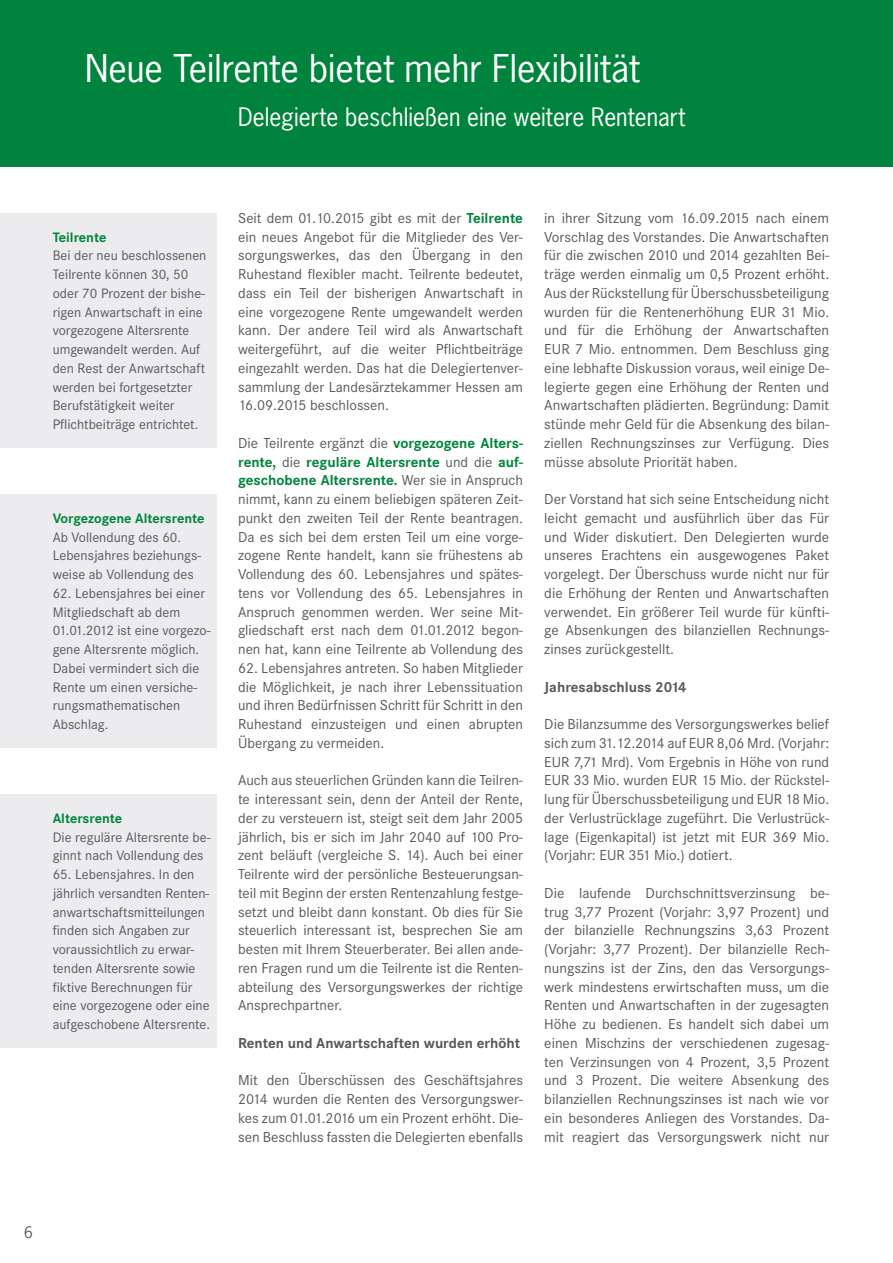
<style>
.page{position:relative;width:893px;height:1263px;background:#fff}
.page>*{position:absolute;margin:0;border:0;box-sizing:border-box;transform-origin:0 0}
.t1{font:36px "News Gothic Std";color:#fff}
.t2{font:24px "News Gothic Std";color:#fff}
.t3{font:15px/18.8px "Corporate S";color:#57585a;text-align:justify}
.t4{font:700 15px "Corporate S";color:#57585a}
.t5{font:15px "News Gothic Std";color:#57585a}
.t6{font:14.25px/18.8px "Corporate S";color:#57585a}
.t7{font:700 14.25px "Corporate S";color:#00843d}
.s1{font-weight:700;color:#00843d}
</style>
<div class="page">
<div style="left:0;top:0;width:893px;height:166px;background:#00843d"></div>
<div style="left:0;top:213px;width:217px;height:235px;background:#ececee"></div>
<div style="left:0;top:494px;width:217px;height:254px;background:#ececee"></div>
<div style="left:0;top:794px;width:217px;height:254px;background:#ececee"></div>
<h1 class="t1" style="left:85px;top:45px;width:556px">Neue Teilrente bietet mehr Flexibilität</h1>
<h2 class="t2" style="left:238px;top:101px;width:449px">Delegierte beschließen eine weitere Rentenart</h2>
<p class="t7" style="left:53px;top:229px;width:55px">Teilrente</p>
<p class="t6" style="left:53px;top:246px;width:155px">Bei der neu beschlossenen<br>Teilrente können 30, 50 oder 70 Prozent der bishe&shy;rigen Anwartschaft in eine vorgezogene Altersrente umgewandelt werden. Auf den Rest der Anwartschaft werden bei fortgesetzter<br>Berufstätigkeit weiter<br>Pflichtbeiträge entrichtet.</p>
<p class="t7" style="left:53px;top:510px;width:153px">Vorgezogene Altersrente</p>
<p class="t6" style="left:53px;top:528px;width:150px">Ab Vollendung des 60.<br>Lebensjahres beziehungs&shy;weise ab Vollendung des</p>
<p class="t6" style="left:53px;top:584px;width:159px">62. Lebensjahres bei einer<br>Mitgliedschaft ab dem<br>01.01.2012 ist eine vorgezo&shy;gene Altersrente möglich.<br>Dabei vermindert sich die<br>Rente um einen versiche&shy;rungsmathematischen<br>Abschlag.</p>
<p class="t7" style="left:53px;top:810px;width:71px">Altersrente</p>
<p class="t6" style="left:53px;top:828px;width:159px">Die reguläre Altersrente be&shy;ginnt nach Vollendung des</p>
<p class="t6" style="left:53px;top:865px;width:159px">65. Lebensjahres. In den jährlich versandten Renten&shy;anwartschaftsmitteilungen finden sich Angaben zur voraussichtlich zu erwar&shy;tenden Altersrente sowie fiktive Berechnungen für eine vorgezogene oder eine aufgeschobene Altersrente.</p>
<p class="t3" style="left:238px;top:209px;width:286px">Seit dem 01.10.2015 gibt es mit der <span class="s1">Teilrente </span>ein neues Angebot für die Mitglieder des Ver&shy;sorgungswerkes, das den Übergang in den Ruhestand flexibler macht. Teilrente bedeutet, dass ein Teil der bisherigen Anwartschaft in eine vorgezogene Rente umgewandelt werden kann. Der andere Teil wird als Anwartschaft weitergeführt, auf die weiter Pflichtbeiträge eingezahlt werden. Das hat die Delegiertenver&shy;sammlung der Landesärztekammer Hessen am 16.09.2015 beschlossen.</p>
<p class="t3" style="left:238px;top:434px;width:286px">Die Teilrente ergänzt die <span class="s1">vorgezogene Alters&shy;rente,</span> die <span class="s1">reguläre Altersrente</span> und die <span class="s1">auf&shy;geschobene Altersrente.</span> Wer sie in Anspruch nimmt, kann zu einem beliebigen späteren Zeit&shy;punkt den zweiten Teil der Rente beantragen.<br>Da es sich bei dem ersten Teil um eine vorge&shy;zogene Rente handelt, kann sie frühestens ab Vollendung des 60. Lebensjahres und spätes&shy;tens vor Vollendung des 65. Lebensjahres in Anspruch genommen werden. Wer seine Mit&shy;gliedschaft erst nach dem 01.01.2012 begon&shy;nen hat, kann eine Teilrente ab Vollendung des</p>
<p class="t3" style="left:238px;top:659px;width:286px">62. Lebensjahres antreten. So haben Mitglieder die Möglichkeit, je nach ihrer Lebenssituation und ihren Bedürfnissen Schritt für Schritt in den Ruhestand einzusteigen und einen abrupten Übergang zu vermeiden.</p>
<p class="t3" style="left:238px;top:771px;width:286px">Auch aus steuerlichen Gründen kann die Teilren&shy;te interessant sein, denn der Anteil der Rente, der zu versteuern ist, steigt seit dem Jahr 2005 jährlich, bis er sich im Jahr 2040 auf 100 Pro&shy;zent beläuft (vergleiche S. 14). Auch bei einer Teilrente wird der persönliche Besteuerungsan&shy;teil mit Beginn der ersten Rentenzahlung festge&shy;setzt und bleibt dann konstant. Ob dies für Sie steuerlich interessant ist, besprechen Sie am besten mit Ihrem Steuerberater. Bei allen ande&shy;ren Fragen rund um die Teilrente ist die Renten&shy;abteilung des Versorgungswerkes der richtige Ansprechpartner.</p>
<p class="t4" style="left:238px;top:1034px;width:284px">Renten und Anwartschaften wurden erhöht</p>
<p class="t3" style="left:238px;top:1071px;width:286px">Mit den Überschüssen des Geschäftsjahres 2014 wurden die Renten des Versorgungswer&shy;kes zum 01.01.2016 um ein Prozent erhöht. Die&shy;sen Beschluss fassten die Delegierten ebenfalls</p>
<p class="t3" style="left:544px;top:209px;width:286px">in ihrer Sitzung vom 16.09.2015 nach einem Vorschlag des Vorstandes. Die Anwartschaften für die zwischen 2010 und 2014 gezahlten Bei&shy;träge werden einmalig um 0,5 Prozent erhöht.<br>Aus der Rückstellung für Überschussbeteiligung wurden für die Rentenerhöhung EUR 31 Mio. und für die Erhöhung der Anwartschaften EUR 7 Mio. entnommen. Dem Beschluss ging eine lebhafte Diskussion voraus, weil einige De&shy;legierte gegen eine Erhöhung der Renten und Anwartschaften plädierten. Begründung: Damit stünde mehr Geld für die Absenkung des bilan&shy;ziellen Rechnungszinses zur Verfügung. Dies müsse absolute Priorität haben.</p>
<p class="t3" style="left:544px;top:490px;width:286px">Der Vorstand hat sich seine Entscheidung nicht leicht gemacht und ausführlich über das Für und Wider diskutiert. Den Delegierten wurde unseres Erachtens ein ausgewogenes Paket vorgelegt. Der Überschuss wurde nicht nur für die Erhöhung der Renten und Anwartschaften verwendet. Ein größerer Teil wurde für künfti&shy;ge Absenkungen des bilanziellen Rechnungs&shy;zinses zurückgestellt.</p>
<p class="t4" style="left:544px;top:678px;width:144px">Jahresabschluss 2014</p>
<p class="t3" style="left:544px;top:715px;width:286px">Die Bilanzsumme des Versorgungswerkes belief sich zum 31.12.2014 auf EUR 8,06 Mrd. (Vorjahr:<br>EUR 7,71 Mrd). Vom Ergebnis in Höhe von rund EUR 33 Mio. wurden EUR 15 Mio. der Rückstel&shy;lung für Überschussbeteiligung und EUR 18 Mio. der Verlustrücklage zugeführt. Die Verlustrück&shy;lage (Eigenkapital) ist jetzt mit EUR 369 Mio. (Vorjahr: EUR 351 Mio.) dotiert.</p>
<p class="t3" style="left:544px;top:884px;width:286px">Die laufende Durchschnittsverzinsung be&shy;trug 3,77 Prozent (Vorjahr: 3,97 Prozent) und der bilanzielle Rechnungszins 3,63 Prozent (Vorjahr: 3,77 Prozent). Der bilanzielle Rech&shy;nungszins ist der Zins, den das Versorgungs&shy;werk mindestens erwirtschaften muss, um die Renten und Anwartschaften in der zugesagten Höhe zu bedienen. Es handelt sich dabei um einen Mischzins der verschiedenen zugesag&shy;ten Verzinsungen von 4 Prozent, 3,5 Prozent und 3 Prozent. Die weitere Absenkung des bilanziellen Rechnungszinses ist nach wie vor ein besonderes Anliegen des Vorstandes. Da&shy;mit reagiert das Versorgungswerk nicht nur</p>
<p class="t5" style="left:24px;top:1222px;width:10px">6</p>
</div>
